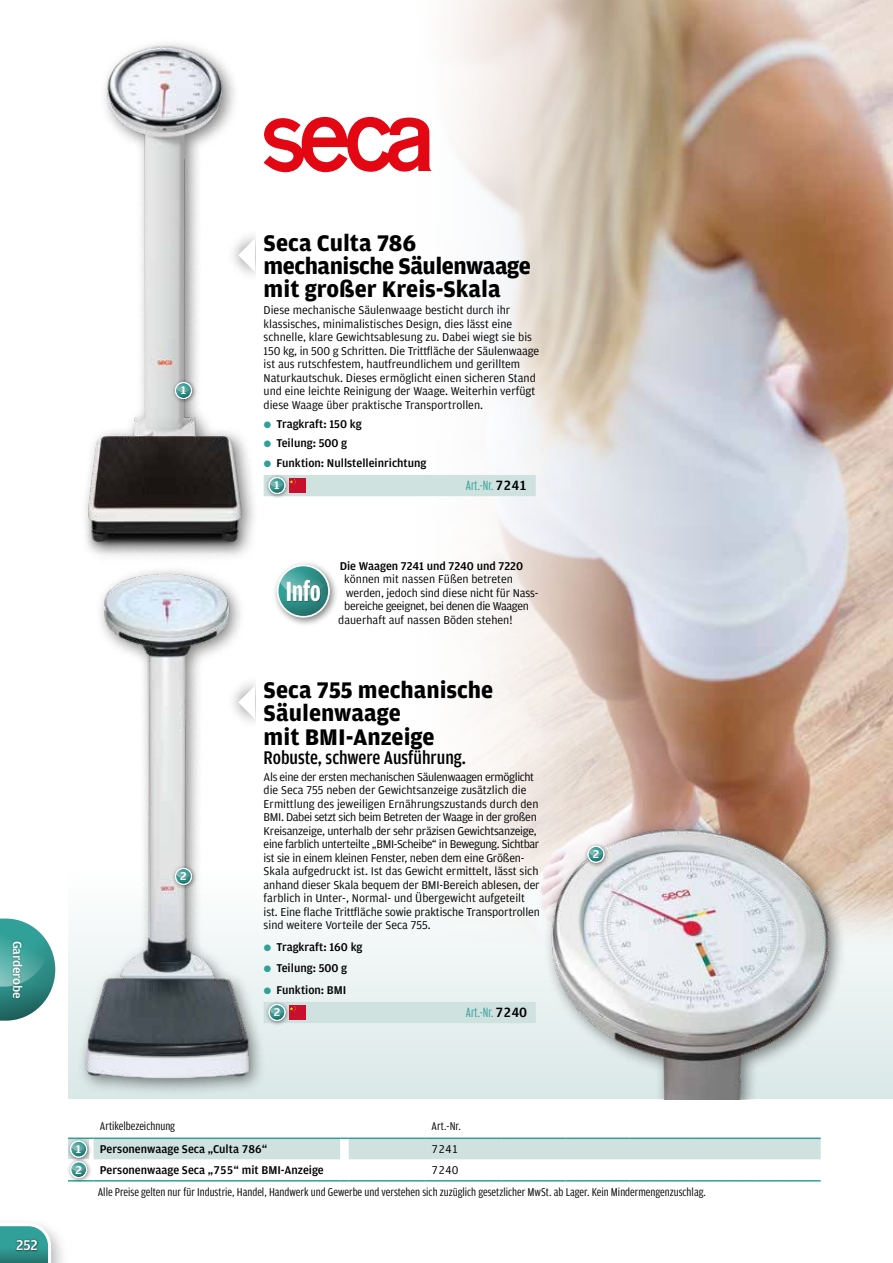
<style>
.page{position:relative;width:893px;height:1263px;background:#fff}
.page>*{position:absolute;margin:0;border:0;box-sizing:border-box;transform-origin:0 0}
.t1{font:700 29.4px "Amplitude Comp";color:#fff}
.t2{font:700 24px/23.2px "Amplitude";color:#000}
.t3{font:500 19.5px "Amplitude Cond";color:#000}
.t4{font:500 15px "Amplitude";color:#fff}
.t5{font:14.25px "Amplitude Comp";color:#31a098}
.t6{font:500 12.75px "Amplitude";letter-spacing:-.02em;color:#fff;scale:1.06 1}
.t7{font:12px/13.5px "Amplitude";color:#000}
.t8{font:12px "Amplitude Cond TF";color:#000}
.t9{font:500 12px "Amplitude";color:#000}
.t10{font:500 12px "Amplitude TF";color:#000}
.t11{font:12px "Amplitude";letter-spacing:-.03em;color:#000}
.t12{font:12px "Amplitude TF";color:#000}
.t13{font:500 12px "Amplitude Wide";color:#fff}
.s1{font-family:"Apex New";font-size:12.75px;color:#31a098}
.s2{font-family:"Amplitude TF";font-weight:500;color:#000}
</style>
<div class="page">
<div style="left:68px;top:631px;width:825px;height:468px;background:linear-gradient(to bottom,#fff,#e3eeed)"></div>
<img style="left:327px;top:0;width:566px;height:952px">
<svg style="left:264px;top:116px;width:168px;height:57px"></svg>
<div style="left:264px;top:475px;width:272px;height:21px;background:#d0e2e0"></div>
<div style="left:264px;top:1002px;width:272px;height:21px;background:#d0e2e0"></div>
<div style="left:265px;top:473px;width:26px;height:26px;background:#000;opacity:.5"></div>
<div style="left:289px;top:478px;width:16px;height:14px;background:#c8102e"></div>
<svg style="left:269px;top:477px;width:27px;height:17px"></svg>
<div style="left:265px;top:1000px;width:26px;height:26px;background:#000;opacity:.5"></div>
<div style="left:289px;top:1005px;width:16px;height:14px;background:#c8102e"></div>
<svg style="left:269px;top:1004px;width:27px;height:17px"></svg>
<div style="left:76px;top:37px;width:187px;height:533px;background:#000;opacity:.5"></div>
<img style="left:76px;top:38px;width:181px;height:515px">
<div style="left:171px;top:378px;width:26px;height:26px;background:#000;opacity:.5"></div>
<svg style="left:175px;top:382px;width:17px;height:17px"></svg>
<div style="left:76px;top:564px;width:191px;height:532px;background:#000;opacity:.5"></div>
<img style="left:77px;top:561px;width:187px;height:532px">
<div style="left:171px;top:864px;width:26px;height:26px;background:#000;opacity:.5"></div>
<svg style="left:175px;top:868px;width:17px;height:17px"></svg>
<div style="left:544px;top:819px;width:302px;height:280px;background:#000;opacity:.5"></div>
<img style="left:544px;top:810px;width:291px;height:289px">
<div style="left:272px;top:560px;width:67px;height:67px;background:#000;opacity:.5"></div>
<svg style="left:277px;top:577px;width:53px;height:41px"></svg>
<div style="left:286px;top:579px;width:35px;height:23px;background:#000;opacity:.5"></div>
<svg style="left:280px;top:565px;width:47px;height:30px"></svg>
<div style="left:279px;top:564px;width:48px;height:32px;border:2px solid #fff;border-radius:50%"></div>
<div style="left:584px;top:842px;width:26px;height:26px;background:#000;opacity:.5"></div>
<svg style="left:587px;top:846px;width:17px;height:17px"></svg>
<svg style="left:68px;top:1137px;width:753px;height:45px;background:#94cdc9"></svg>
<div style="left:0;top:1216px;width:70px;height:47px;background:#000;opacity:.3"></div>
<svg style="left:0;top:1223px;width:51px;height:40px"></svg>
<div style="left:15px;top:1238px;width:24px;height:14px;background:#000;opacity:.7"></div>
<svg style="left:0;top:918px;width:55px;height:103px"></svg>
<div style="left:11px;top:940px;width:13px;height:60px;background:#000;opacity:.3"></div>
<div style="left:68px;top:1138px;width:753px;height:22px;background:#d0e2e0"></div>
<div style="left:68px;top:1160px;width:753px;height:21px;background:#fff"></div>
<p class="t6" style="left:25px;top:941px;width:56px;rotate:90deg">Garderobe</p>
<p class="t13" style="left:181px;top:383px;width:7px">1</p>
<p class="t13" style="left:180px;top:869px;width:8px">2</p>
<h2 class="t2" style="left:264px;top:231px;width:269px">Seca Culta 786 mechanische Säulenwaage mit großer Kreis-Skala</h2>
<p class="t7" style="left:264px;top:303px;width:277px">Diese mechanische Säulenwaage besticht durch ihr klassisches, minimalistisches Design, dies lässt eine schnelle, klare Gewichtsablesung zu. Dabei wiegt sie bis 150 kg, in 500 g Schritten. Die Trittfläche der Säulenwaage ist aus rutschfestem, hautfreundlichem und gerilltem Naturkautschuk. Dieses ermöglicht einen sicheren Stand und eine leichte Reinigung der Waage. Weiterhin verfügt diese Waage über praktische Transportrollen.</p>
<p class="t9" style="left:264px;top:417px;width:100px"><span class="s1">○</span> Tragkraft: 150 kg</p>
<p class="t9" style="left:264px;top:436px;width:85px"><span class="s1">○</span> Teilung: 500 g</p>
<p class="t9" style="left:264px;top:455px;width:164px"><span class="s1">○</span> Funktion: Nullstelleinrichtung</p>
<p class="t13" style="left:274px;top:478px;width:7px">1</p>
<p class="t5" style="left:466px;top:476px;width:63px">Art.-Nr. <span class="s2">7241</span></p>
<h1 class="t1" style="left:286px;top:573px;width:36px">Info</h1>
<p class="t9" style="left:340px;top:558px;width:185px">Die Waagen 7241 und 7240 und 7220</p>
<p class="t7" style="left:344px;top:572px;width:170px">können mit nassen Füßen betreten</p>
<p class="t7" style="left:346px;top:586px;width:194px">werden, jedoch sind diese nicht für Nass-</p>
<p class="t11" style="left:344px;top:599px;width:186px">bereiche geeignet, bei denen die Waagen</p>
<p class="t7" style="left:338px;top:613px;width:176px">dauerhaft auf nassen Böden stehen!</p>
<h2 class="t2" style="left:264px;top:678px;width:231px">Seca 755 mechanische<br>Säulenwaage<br>mit BMI-Anzeige</h2>
<h3 class="t3" style="left:264px;top:745px;width:204px">Robuste, schwere Ausführung.</h3>
<p class="t7" style="left:264px;top:770px;width:278px">Als eine der ersten mechanischen Säulenwaagen ermöglicht die Seca 755 neben der Gewichtsanzeige zusätzlich die Ermittlung des jeweiligen Ernährungszustands durch den BMI. Dabei setzt sich beim Betreten der Waage in der großen Kreisanzeige, unterhalb der sehr präzisen Gewichtsanzeige, eine farblich unterteilte „BMI-Scheibe“ in Bewegung. Sichtbar ist sie in einem kleinen Fenster, neben dem eine Größen-Skala aufgedruckt ist. Ist das Gewicht ermittelt, lässt sich anhand dieser Skala bequem der BMI-Bereich ablesen, der farblich in Unter-, Normal- und Übergewicht aufgeteilt ist. Eine flache Trittfläche sowie praktische Transportrollen sind weitere Vorteile der Seca 755.</p>
<p class="t9" style="left:264px;top:939px;width:100px"><span class="s1">○</span> Tragkraft: 160 kg</p>
<p class="t9" style="left:264px;top:961px;width:85px"><span class="s1">○</span> Teilung: 500 g</p>
<p class="t9" style="left:264px;top:982px;width:84px"><span class="s1">○</span> Funktion: BMI</p>
<p class="t13" style="left:274px;top:1005px;width:8px">2</p>
<p class="t5" style="left:466px;top:1003px;width:63px">Art.-Nr. <span class="s2">7240</span></p>
<p class="t13" style="left:593px;top:847px;width:8px">2</p>
<p class="t4" style="left:16px;top:1235px;width:23px">252</p>
<p class="t8" style="left:100px;top:1118px;width:77px">Artikelbezeichnung</p>
<p class="t8" style="left:432px;top:1118px;width:31px">Art.-Nr.</p>
<p class="t13" style="left:76px;top:1141px;width:7px">1</p>
<p class="t10" style="left:100px;top:1141px;width:169px">Personenwaage Seca „Culta 786“</p>
<p class="t12" style="left:432px;top:1141px;width:28px">7241</p>
<p class="t13" style="left:75px;top:1162px;width:8px">2</p>
<p class="t10" style="left:100px;top:1162px;width:225px">Personenwaage Seca „755“ mit BMI-Anzeige</p>
<p class="t12" style="left:432px;top:1162px;width:28px">7240</p>
<p class="t8" style="left:98px;top:1184px;width:610px">Alle Preise gelten nur für Industrie, Handel, Handwerk und Gewerbe und verstehen sich zuzüglich gesetzlicher MwSt. ab Lager. Kein Mindermengenzuschlag.</p>
</div>
